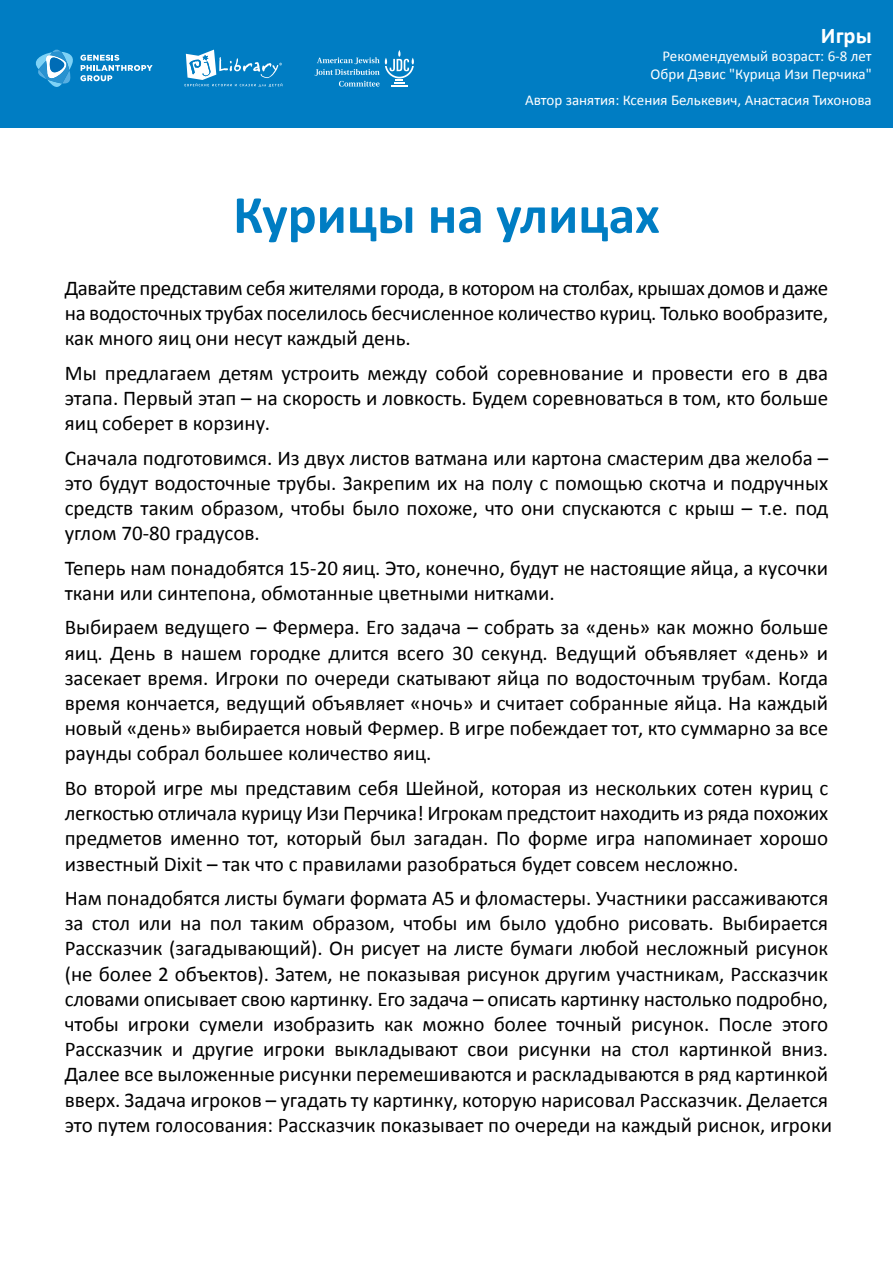
<style>
.page{position:relative;width:893px;height:1263px;background:#fff}
.page>*{position:absolute;margin:0;border:0;box-sizing:border-box;transform-origin:0 0}
.t1{font:700 54px "Calibri";color:#007dc3}
.t2{font:700 22.5px "Calibri";color:#fff}
.t3{font:21px/25.2px "Calibri";color:#000;text-align:justify}
.t4{font:15px/18px "Calibri";color:#fff;text-align:right}
</style>
<div class="page">
<div style="left:0;top:0;width:893px;height:128px;background:#007dc3"></div>
<svg style="left:185px;top:50px;width:97px;height:37px"></svg>
<svg style="left:314px;top:50px;width:100px;height:37px"></svg>
<svg style="left:35px;top:49px;width:118px;height:38px"></svg>
<p class="t2" style="left:821px;top:21px;width:52px">Игры</p>
<p class="t4" style="left:651px;top:47px;width:223px">Рекомендуемый возраст: 6-8 лет<br>Обри Дэвис "Курица Изи Перчика"</p>
<p class="t4" style="left:525px;top:91px;width:348px">Автор занятия: Ксения Белькевич, Анастасия Тихонова</p>
<h1 class="t1" style="left:233px;top:180px;width:428px">Курицы на улицах</h1>
<p class="t3" style="left:65px;top:275px;width:765px">Давайте представим себя жителями города, в котором на столбах, крышах домов и даже на водосточных трубах поселилось бесчисленное количество куриц. Только вообразите, как много яиц они несут каждый день.</p>
<p class="t3" style="left:65px;top:360px;width:765px">Мы предлагаем детям устроить между собой соревнование и провести его в два этапа. Первый этап – на скорость и ловкость. Будем соревноваться в том, кто больше яиц соберет в корзину.</p>
<p class="t3" style="left:65px;top:445px;width:765px">Сначала подготовимся. Из двух листов ватмана или картона смастерим два желоба – это будут водосточные трубы. Закрепим их на полу с помощью скотча и подручных средств таким образом, чтобы было похоже, что они спускаются с крыш – т.е. под углом 70-80 градусов.</p>
<p class="t3" style="left:65px;top:555px;width:765px">Теперь нам понадобятся 15-20 яиц. Это, конечно, будут не настоящие яйца, а кусочки ткани или синтепона, обмотанные цветными нитками.</p>
<p class="t3" style="left:65px;top:615px;width:765px">Выбираем ведущего – Фермера. Его задача – собрать за «день» как можно больше яиц. День в нашем городке длится всего 30 секунд. Ведущий объявляет «день» и засекает время. Игроки по очереди скатывают яйца по водосточным трубам. Когда время кончается, ведущий объявляет «ночь» и считает собранные яйца. На каждый новый «день» выбирается новый Фермер. В игре побеждает тот, кто суммарно за все раунды собрал большее количество яиц.</p>
<p class="t3" style="left:65px;top:775px;width:765px">Во второй игре мы представим себя Шейной, которая из нескольких сотен куриц с легкостью отличала курицу Изи Перчика! Игрокам предстоит находить из ряда похожих предметов именно тот, который был загадан. По форме игра напоминает хорошо известный Dixit – так что с правилами разобраться будет совсем несложно.</p>
<p class="t3" style="left:65px;top:885px;width:769px;text-align:left">Нам понадобятся листы бумаги формата А5 и фломастеры. Участники рассаживаются за стол или на пол таким образом, чтобы им было удобно рисовать. Выбирается Рассказчик (загадывающий). Он рисует на листе бумаги любой несложный рисунок (не более 2 объектов). Затем, не показывая рисунок другим участникам, Рассказчик словами описывает свою картинку. Его задача – описать картинку настолько подробно, чтобы игроки сумели изобразить как можно более точный рисунок. После этого Рассказчик и другие игроки выкладывают свои рисунки на стол картинкой вниз.<br>Далее все выложенные рисунки перемешиваются и раскладываются в ряд картинкой вверх. Задача игроков – угадать ту картинку, которую нарисовал Рассказчик. Делается это путем голосования: Рассказчик показывает по очереди на каждый риснок, игроки</p>
</div>
